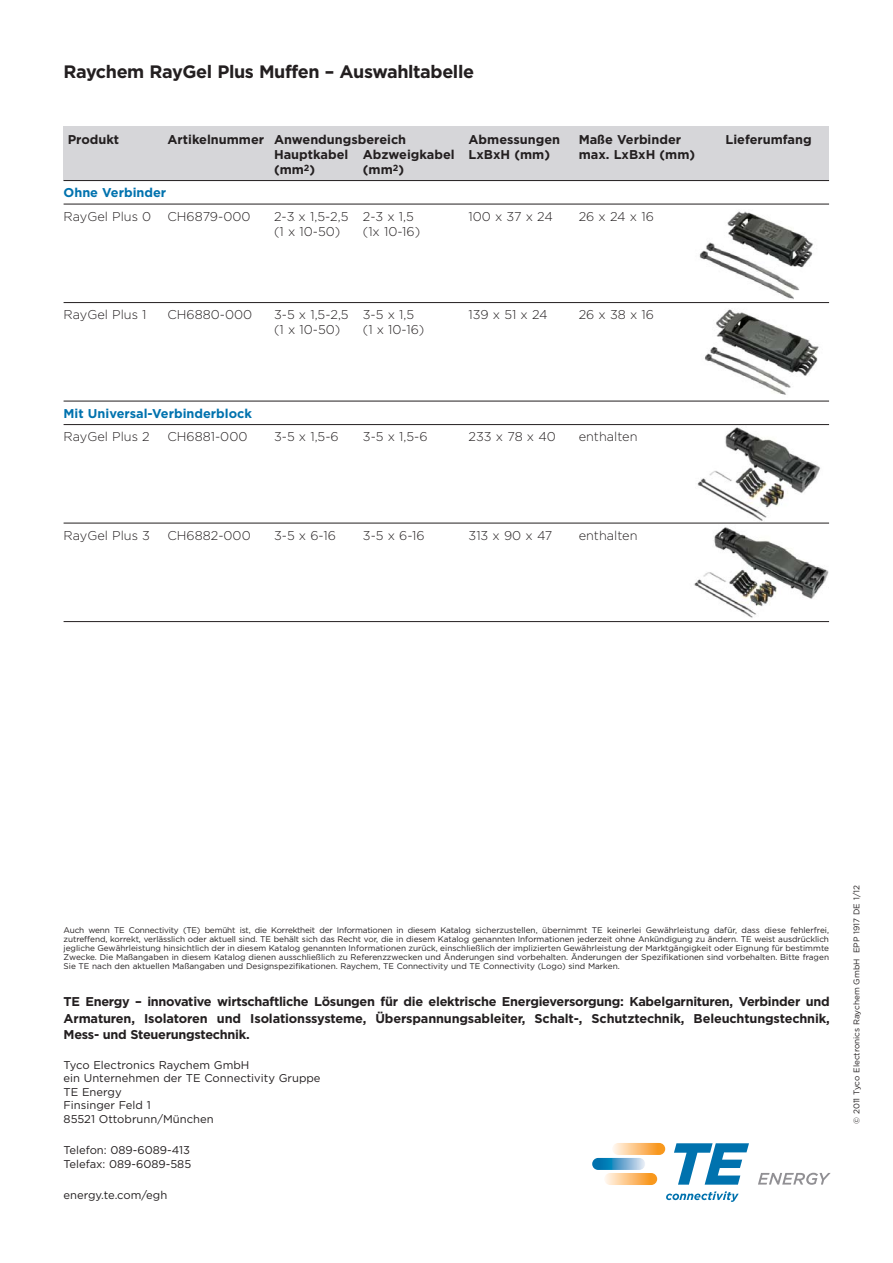
<style>
.page{position:relative;width:893px;height:1263px;background:#fff}
.page>*{position:absolute;margin:0;border:0;box-sizing:border-box;transform-origin:0 0}
.t1{font:700 18px "Gotham";letter-spacing:-.02em;color:#231f20}
.t2{font:700 12.75px/16.5px "Gotham";color:#231f20;text-align:justify}
.t3{font:300 12.75px "Gotham";color:#231f20}
.t4{font:700 12.75px "Gotham";color:#0072ae}
.t5{font:11.25px/13.5px "Gotham";color:#231f20}
.t6{font:8.25px/9px "Gotham";color:#231f20;text-align:justify}
</style>
<div class="page">
<div style="left:64px;top:127px;width:765px;height:54px;background:#d6d6d9"></div>
<img style="left:694px;top:527px;width:135px;height:91px">
<img style="left:697px;top:427px;width:124px;height:94px">
<img style="left:690px;top:302px;width:140px;height:93px">
<img style="left:690px;top:203px;width:139px;height:96px">
<hr style="left:64px;top:180px;width:765px;height:1px;background:#231f20">
<hr style="left:64px;top:204px;width:765px;height:1px;background:#231f20">
<hr style="left:64px;top:302px;width:765px;height:1px;background:#231f20">
<hr style="left:64px;top:401px;width:765px;height:1px;background:#231f20">
<hr style="left:64px;top:424px;width:765px;height:1px;background:#231f20">
<hr style="left:64px;top:523px;width:765px;height:1px;background:#231f20">
<hr style="left:64px;top:621px;width:765px;height:1px;background:#231f20">
<svg style="left:758px;top:1173px;width:73px;height:12px"></svg>
<svg style="left:612px;top:1143px;width:53px;height:12px"></svg>
<svg style="left:604px;top:1173px;width:53px;height:12px"></svg>
<svg style="left:592px;top:1158px;width:53px;height:12px"></svg>
<svg style="left:674px;top:1143px;width:75px;height:42px"></svg>
<svg style="left:666px;top:1191px;width:73px;height:11px"></svg>
<h1 class="t1" style="left:64px;top:65px;width:412px">Raychem RayGel Plus Muffen – Auswahltabelle</h1>
<h2 class="t2" style="left:68px;top:132px;width:53px">Produkt</h2>
<h2 class="t2" style="left:167px;top:132px;width:240px">Artikelnummer Anwendungsbereich</h2>
<h2 class="t2" style="left:468px;top:132px;width:93px">Abmessungen</h2>
<h2 class="t2" style="left:579px;top:132px;width:104px">Maße Verbinder</h2>
<h2 class="t2" style="left:725px;top:132px;width:88px">Lieferumfang</h2>
<h2 class="t2" style="left:274px;top:147px;width:277px">Hauptkabel Abzweigkabel LxBxH (mm)</h2>
<h2 class="t2" style="left:579px;top:147px;width:118px">max. LxBxH (mm)</h2>
<h2 class="t2" style="left:274px;top:162px;width:43px">(mm<sup>2</sup>)</h2>
<h2 class="t2" style="left:363px;top:162px;width:43px">(mm<sup>2</sup>)</h2>
<h2 class="t4" style="left:64px;top:188px;width:104px">Ohne Verbinder</h2>
<h2 class="t3" style="left:64px;top:211px;width:89px">RayGel Plus 0</h2>
<h2 class="t3" style="left:167px;top:211px;width:85px">CH6879-000</h2>
<h2 class="t3" style="left:274px;top:211px;width:141px">2-3 x 1,5-2,5 2-3 x 1,5</h2>
<h2 class="t3" style="left:469px;top:211px;width:86px">100 x 37 x 24</h2>
<h2 class="t3" style="left:579px;top:211px;width:77px">26 x 24 x 16</h2>
<h2 class="t3" style="left:274px;top:226px;width:68px">(1 x 10-50)</h2>
<h2 class="t3" style="left:363px;top:226px;width:59px">(1x 10-16)</h2>
<h2 class="t3" style="left:64px;top:310px;width:84px">RayGel Plus 1</h2>
<h2 class="t3" style="left:167px;top:310px;width:86px">CH6880-000</h2>
<h2 class="t3" style="left:274px;top:310px;width:142px">3-5 x 1,5-2,5 3-5 x 1,5</h2>
<h2 class="t3" style="left:468px;top:310px;width:81px">139 x 51 x 24</h2>
<h2 class="t3" style="left:579px;top:310px;width:77px">26 x 38 x 16</h2>
<h2 class="t3" style="left:274px;top:325px;width:68px">(1 x 10-50)</h2>
<h2 class="t3" style="left:363px;top:325px;width:63px">(1 x 10-16)</h2>
<h2 class="t4" style="left:64px;top:408px;width:190px">Mit Universal-Verbinderblock</h2>
<h2 class="t3" style="left:64px;top:432px;width:88px">RayGel Plus 2</h2>
<h2 class="t3" style="left:167px;top:432px;width:81px">CH6881-000</h2>
<h2 class="t3" style="left:274px;top:432px;width:66px">3-5 x 1,5-6</h2>
<h2 class="t3" style="left:363px;top:432px;width:66px">3-5 x 1,5-6</h2>
<h2 class="t3" style="left:468px;top:432px;width:89px">233 x 78 x 40</h2>
<h2 class="t3" style="left:579px;top:432px;width:60px">enthalten</h2>
<h2 class="t3" style="left:64px;top:530px;width:88px">RayGel Plus 3</h2>
<h2 class="t3" style="left:167px;top:530px;width:85px">CH6882-000</h2>
<h2 class="t3" style="left:274px;top:530px;width:63px">3-5 x 6-16</h2>
<h2 class="t3" style="left:363px;top:530px;width:63px">3-5 x 6-16</h2>
<h2 class="t3" style="left:469px;top:530px;width:85px">313 x 90 x 47</h2>
<h2 class="t3" style="left:579px;top:530px;width:60px">enthalten</h2>
<p class="t6" style="left:64px;top:926px;width:767px">Auch wenn TE Connectivity (TE) bemüht ist, die Korrektheit der Informationen in diesem Katalog sicherzustellen, übernimmt TE keinerlei Gewährleistung dafür, dass diese fehlerfrei, zutreffend, korrekt, verlässlich oder aktuell sind. TE behält sich das Recht vor, die in diesem Katalog genannten Informationen jederzeit ohne Ankündigung zu ändern. TE weist ausdrücklich jegliche Gewährleistung hinsichtlich der in diesem Katalog genannten Informationen zurück, einschließlich der implizierten Gewährleistung der Marktgängigkeit oder Eignung für bestimmte Zwecke. Die Maßangaben in diesem Katalog dienen ausschließlich zu Referenzzwecken und Änderungen sind vorbehalten. Änderungen der Spezifikationen sind vorbehalten. Bitte fragen Sie TE nach den aktuellen Maßangaben und Designspezifikationen. Raychem, TE Connectivity und TE Connectivity (Logo) sind Marken.</p>
<p class="t2" style="left:64px;top:995px;width:768px">TE Energy – innovative wirtschaftliche Lösungen für die elektrische Energieversorgung: Kabelgarnituren, Verbinder und Armaturen, Isolatoren und Isolationssysteme, Überspannungsableiter, Schalt-, Schutztechnik, Beleuchtungstechnik, Mess- und Steuerungstechnik.</p>
<h3 class="t5" style="left:64px;top:1059px;width:259px">Tyco Electronics Raychem GmbH<br>ein Unternehmen der TE Connectivity Gruppe<br>TE Energy<br>Finsinger Feld 1<br>85521 Ottobrunn/München</h3>
<h3 class="t5" style="left:64px;top:1144px;width:129px">Telefon: 089-6089-413<br>Telefax: 089-6089-585</h3>
<h3 class="t5" style="left:64px;top:1189px;width:105px">energy.te.com/egh</h3>
<p class="t6" style="left:852px;top:1124px;width:240px;rotate:-90deg">© 2011 Tyco Electronics Raychem GmbH EPP 1917 DE 1/12</p>
</div>
